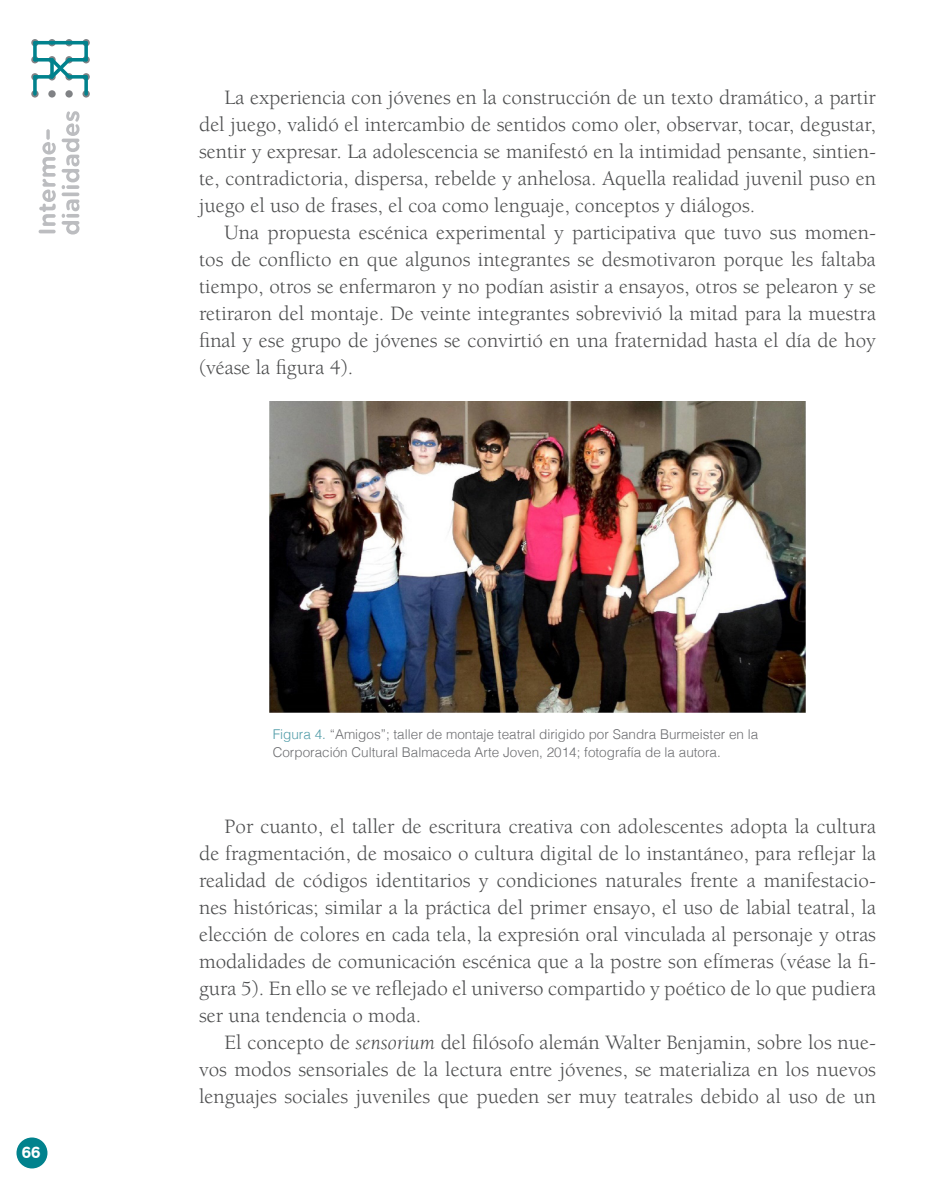
<style>
.page{position:relative;width:936px;height:1191px;background:#fff}
.page>*{position:absolute;margin:0;border:0;box-sizing:border-box;transform-origin:0 0}
.TXT{font:21px/27px "Berkeley Std";color:#4b4c4d;text-align:justify}
.t1{font:16.5px "Swiss 721 BT Bold Rounded";color:#fff}
.pie_foto{font:300 13.5px/18px "Helvetica";color:#6c6d70}
.s1{color:#519ca8}
.s2{font-style:italic}
</style>
<div class="page">
<svg style="left:62px;top:199px;width:17px;height:35px"></svg>
<svg style="left:62px;top:192px;width:17px;height:4px"></svg>
<svg style="left:62px;top:111px;width:18px;height:78px"></svg>
<hr style="left:39px;top:230px;width:17px;height:3px;background:#bcbdc0;border-radius:2px">
<svg style="left:39px;top:142px;width:17px;height:84px"></svg>
<svg style="left:46px;top:129px;width:4px;height:11px"></svg>
<svg style="left:31px;top:39px;width:8px;height:7px"></svg>
<svg style="left:31px;top:56px;width:8px;height:7px"></svg>
<svg style="left:31px;top:73px;width:8px;height:7px"></svg>
<svg style="left:31px;top:90px;width:8px;height:8px"></svg>
<svg style="left:65px;top:39px;width:8px;height:7px"></svg>
<div style="left:65px;top:73px;width:8px;height:7px;background:#999b9d;border-radius:50%"></div>
<div style="left:65px;top:90px;width:8px;height:8px;background:#808285;border-radius:50%"></div>
<svg style="left:82px;top:39px;width:8px;height:7px"></svg>
<svg style="left:82px;top:56px;width:8px;height:7px"></svg>
<svg style="left:82px;top:73px;width:8px;height:7px"></svg>
<svg style="left:82px;top:90px;width:8px;height:8px"></svg>
<svg style="left:48px;top:39px;width:8px;height:7px"></svg>
<div style="left:48px;top:73px;width:8px;height:7px;background:#a1a3a5;border-radius:50%"></div>
<div style="left:48px;top:90px;width:8px;height:8px;background:#808285;border-radius:50%"></div>
<svg style="left:53px;top:58px;width:18px;height:21px"></svg>
<svg style="left:33px;top:75px;width:4px;height:21px"></svg>
<svg style="left:33px;top:41px;width:4px;height:21px"></svg>
<svg style="left:50px;top:58px;width:4px;height:21px"></svg>
<svg style="left:84px;top:41px;width:4px;height:21px"></svg>
<svg style="left:84px;top:75px;width:4px;height:21px"></svg>
<hr style="left:33px;top:41px;width:21px;height:3px;background:#01828d;border-radius:2px">
<hr style="left:50px;top:41px;width:21px;height:3px;background:#01828d;border-radius:2px">
<hr style="left:67px;top:41px;width:21px;height:3px;background:#01828d;border-radius:2px">
<svg style="left:33px;top:58px;width:21px;height:4px"></svg>
<svg style="left:67px;top:58px;width:21px;height:4px"></svg>
<svg style="left:33px;top:75px;width:21px;height:4px"></svg>
<svg style="left:67px;top:75px;width:21px;height:4px"></svg>
<div style="left:16px;top:1137px;width:31px;height:31px;background:#01828d;border-radius:50%"></div>
<img style="left:269px;top:402px;width:536px;height:310px">
<p class="t1" style="left:22px;top:1142px;width:20px">66</p>
<p class="TXT" style="left:199px;top:84px;width:678px;text-indent:26px">La experiencia con jóvenes en la construcción de un texto dramático, a partir del juego, validó el intercambio de sentidos como oler, observar, tocar, degustar, sentir y expresar. La adolescencia se manifestó en la intimidad pensante, sintien&shy;te, contradictoria, dispersa, rebelde y anhelosa. Aquella realidad juvenil puso en juego el uso de frases, el coa como lenguaje, conceptos y diálogos.</p>
<p class="TXT" style="left:199px;top:219px;width:678px;text-indent:26px">Una propuesta escénica experimental y participativa que tuvo sus momen&shy;tos de conflicto en que algunos integrantes se desmotivaron porque les faltaba tiempo, otros se enfermaron y no podían asistir a ensayos, otros se pelearon y se retiraron del montaje. De veinte integrantes sobrevivió la mitad para la muestra final y ese grupo de jóvenes se convirtió en una fraternidad hasta el día de hoy (véase la figura 4).</p>
<p class="pie_foto" style="left:273px;top:724px;width:487px"><span class="s1">Figura 4.</span> “Amigos”; taller de montaje teatral dirigido por Sandra Burmeister en la<br>Corporación Cultural Balmaceda Arte Joven, 2014; fotografía de la autora.</p>
<p class="TXT" style="left:199px;top:813px;width:678px;text-indent:26px">Por cuanto, el taller de escritura creativa con adolescentes adopta la cultura de fragmentación, de mosaico o cultura digital de lo instantáneo, para reflejar la realidad de códigos identitarios y condiciones naturales frente a manifestacio&shy;nes históricas; similar a la práctica del primer ensayo, el uso de labial teatral, la elección de colores en cada tela, la expresión oral vinculada al personaje y otras modalidades de comunicación escénica que a la postre son efímeras (véase la fi&shy;gura 5). En ello se ve reflejado el universo compartido y poético de lo que pudiera ser una tendencia o moda.</p>
<p class="TXT" style="left:199px;top:1029px;width:678px;text-indent:26px">El concepto de <span class="s2">sensorium</span> del filósofo alemán Walter Benjamin, sobre los nue&shy;vos modos sensoriales de la lectura entre jóvenes, se materializa en los nuevos lenguajes sociales juveniles que pueden ser muy teatrales debido al uso de un</p>
</div>
